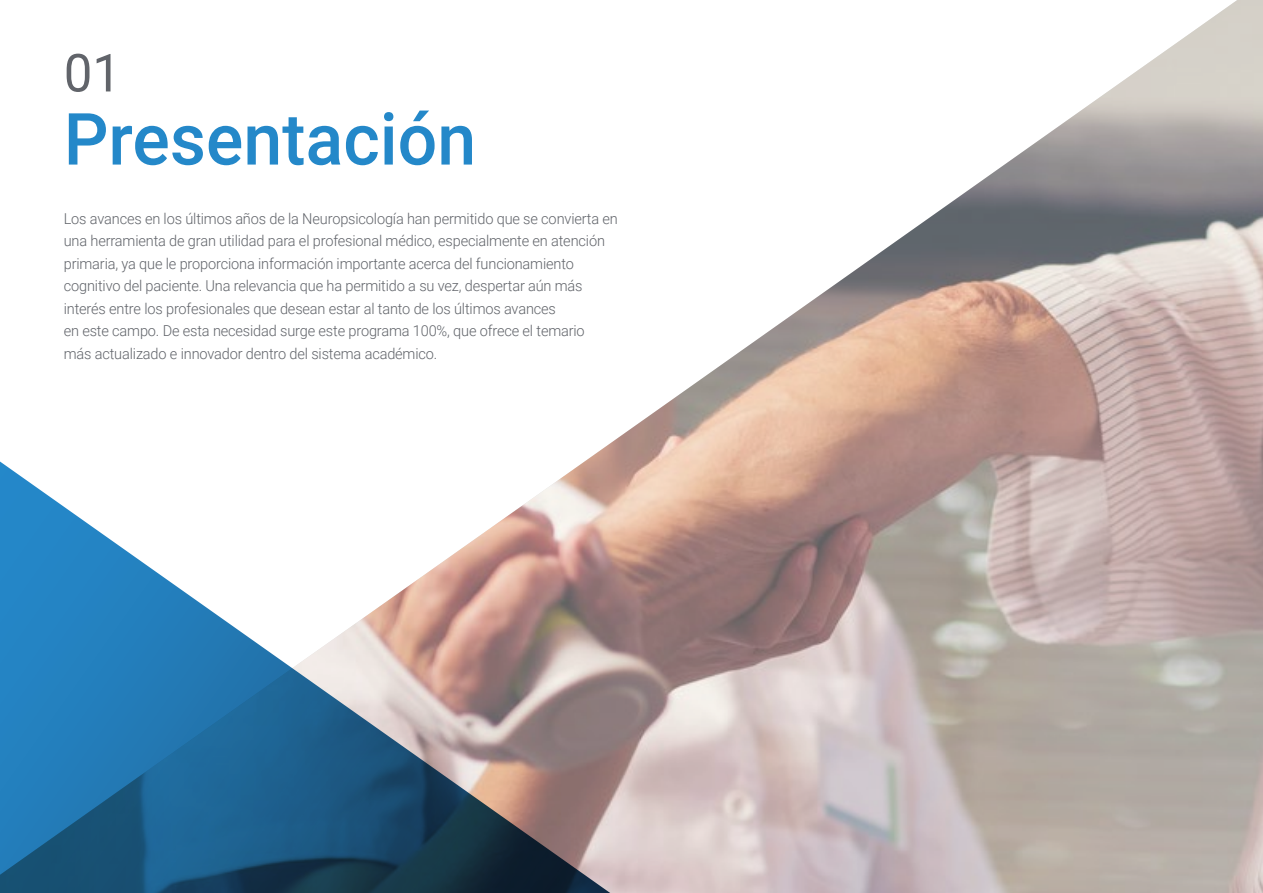
<style>
.page{position:relative;width:1263px;height:893px;background:#fff}
.page>*{position:absolute;margin:0;border:0;box-sizing:border-box;transform-origin:0 0}
.t1{font:500 72px "Roboto";color:#2488c9}
.t2{font:52.5px "Roboto";color:#61646a}
.t3{font:300 15px/22.5px "Roboto";letter-spacing:-.01em;color:#61646a}
</style>
<div class="page">
<img style="left:607px;top:0;width:656px;height:893px">
<svg style="left:0;top:446px;width:640px;height:447px"></svg>
<h2 class="t2" style="left:64px;top:36px;width:59px">01</h2>
<h1 class="t1" style="left:64px;top:89px;width:414px">Presentación</h1>
<p class="t3" style="left:64px;top:207px;width:556px">Los avances en los últimos años de la Neuropsicología han permitido que se convierta en una herramienta de gran utilidad para el profesional médico, especialmente en atención primaria, ya que le proporciona información importante acerca del funcionamiento cognitivo del paciente. Una relevancia que ha permitido a su vez, despertar aún más interés entre los profesionales que desean estar al tanto de los últimos avances<br>en este campo. De esta necesidad surge este programa 100%, que ofrece el temario<br>más actualizado e innovador dentro del sistema académico.</p>
</div>
